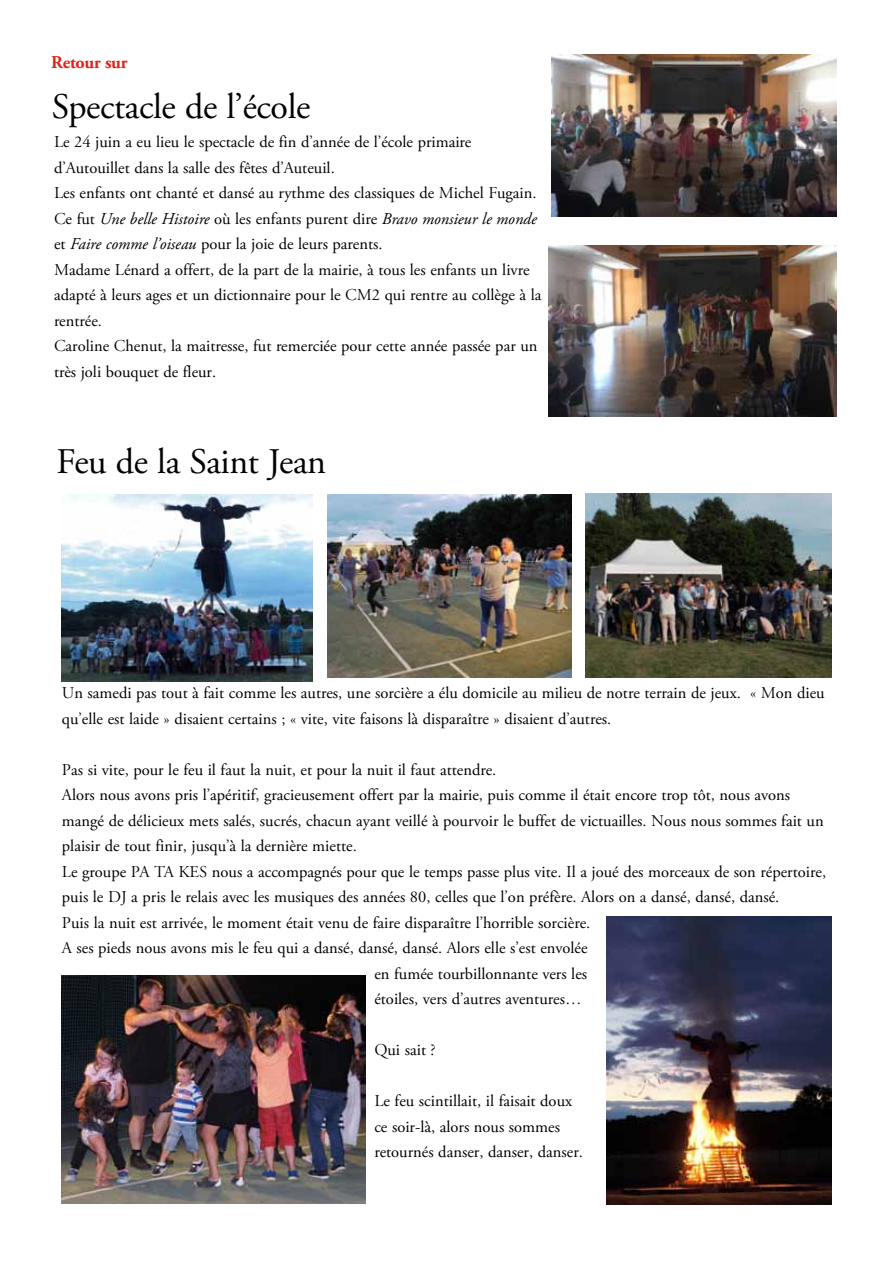
<style>
.page{position:relative;width:893px;height:1263px;background:#fff}
.page>*{position:absolute;margin:0;border:0;box-sizing:border-box;transform-origin:0 0}
.t1{font:36px "Adobe Garamond Pro";letter-spacing:-.01em;color:#000}
.t2{font:700 18px "Adobe Garamond Pro";letter-spacing:-.015em;color:#e32119}
.t3{font:16.5px/25.5px "Adobe Garamond Pro";color:#000}
.s1{font-style:italic}
</style>
<div class="page">
<img style="left:551px;top:54px;width:285px;height:163px">
<img style="left:549px;top:245px;width:287px;height:171px">
<img style="left:62px;top:975px;width:304px;height:228px">
<img style="left:62px;top:494px;width:250px;height:188px">
<img style="left:327px;top:494px;width:244px;height:183px">
<img style="left:586px;top:493px;width:245px;height:184px">
<img style="left:606px;top:916px;width:225px;height:288px">
<p class="t2" style="left:51px;top:52px;width:78px">Retour sur</p>
<h1 class="t1" style="left:52px;top:85px;width:260px">Spectacle de l’école</h1>
<p class="t3" style="left:54px;top:130px;width:489px">Le 24 juin a eu lieu le spectacle de fin d’année de l’école primaire d’Autouillet dans la salle des fêtes d’Auteuil.<br>Les enfants ont chanté et dansé au rythme des classiques de Michel Fugain.<br>Ce fut <span class="s1">Une belle Histoire</span> où les enfants purent dire <span class="s1">Bravo monsieur le monde </span>et <span class="s1">Faire comme l’oiseau</span> pour la joie de leurs parents.<br>Madame Lénard a offert, de la part de la mairie, à tous les enfants un livre adapté à leurs ages et un dictionnaire pour le CM2 qui rentre au collège à la rentrée.<br>Caroline Chenut, la maitresse, fut remerciée pour cette année passée par un très joli bouquet de fleur.</p>
<h1 class="t1" style="left:57px;top:440px;width:271px">Feu de la Saint Jean</h1>
<p class="t3" style="left:62px;top:681px;width:764px">Un samedi pas tout à fait comme les autres, une sorcière a élu domicile au milieu de notre terrain de jeux. « Mon dieu qu’elle est laide » disaient certains ; « vite, vite faisons là disparaître » disaient d’autres.</p>
<p class="t3" style="left:62px;top:757px;width:436px">Pas si vite, pour le feu il faut la nuit, et pour la nuit il faut attendre.</p>
<p class="t3" style="left:62px;top:783px;width:730px">Alors nous avons pris l’apéritif, gracieusement offert par la mairie, puis comme il était encore trop tôt, nous avons</p>
<p class="t3" style="left:62px;top:808px;width:763px">mangé de délicieux mets salés, sucrés, chacun ayant veillé à pourvoir le buffet de victuailles. Nous nous sommes fait un</p>
<p class="t3" style="left:62px;top:834px;width:296px">plaisir de tout finir, jusqu’à la dernière miette.</p>
<p class="t3" style="left:62px;top:859px;width:766px">Le groupe PA TA KES nous a accompagnés pour que le temps passe plus vite. Il a joué des morceaux de son répertoire,</p>
<p class="t3" style="left:62px;top:885px;width:719px">puis le DJ a pris le relais avec les musiques des années 80, celles que l’on préfère. Alors on a dansé, dansé, dansé.</p>
<p class="t3" style="left:62px;top:910px;width:530px">Puis la nuit est arrivée, le moment était venu de faire disparaître l’horrible sorcière.</p>
<p class="t3" style="left:62px;top:936px;width:527px">A ses pieds nous avons mis le feu qui a dansé, dansé, dansé. Alors elle s’est envolée</p>
<p class="t3" style="left:374px;top:961px;width:214px">en fumée tourbillonnante vers les</p>
<p class="t3" style="left:374px;top:987px;width:209px">étoiles, vers d’autres aventures…</p>
<p class="t3" style="left:374px;top:1038px;width:63px">Qui sait ?</p>
<p class="t3" style="left:374px;top:1089px;width:210px">Le feu scintillait, il faisait doux ce soir-là, alors nous sommes retournés danser, danser, danser.</p>
</div>
